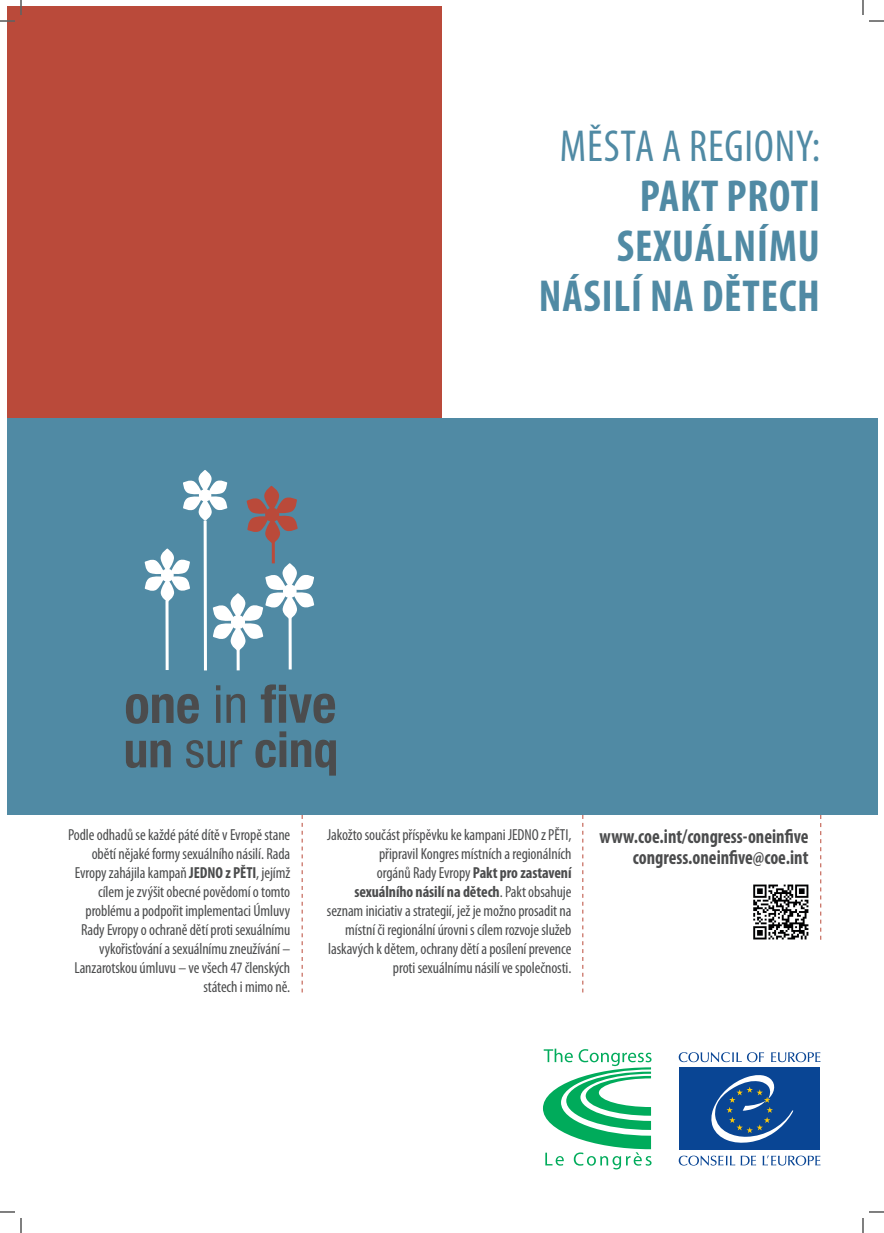
<style>
.page{position:relative;width:884px;height:1233px;background:#fff}
.page>*{position:absolute;margin:0;border:0;box-sizing:border-box;transform-origin:0 0}
.t1{font:700 condensed 45px "Myriad Pro";letter-spacing:.02em;color:#508aa4}
.t2{font:condensed 45px "Myriad Pro";letter-spacing:.02em;color:#508aa4}
.t3{font:700 condensed 20px/21px "Myriad Pro";color:#4b4c4d;text-align:right;scale:.92 1}
.t4{font:condensed 16px/19px "Myriad Pro";letter-spacing:-.005em;color:#4b4c4d;text-align:right}
.s1{font-weight:700}
</style>
<div class="page">
<svg style="left:543px;top:1048px;width:108px;height:121px"></svg>
<svg style="left:771px;top:1052px;width:49px;height:10px"></svg>
<svg style="left:679px;top:1052px;width:85px;height:10px"></svg>
<svg style="left:763px;top:1155px;width:57px;height:10px"></svg>
<svg style="left:741px;top:1155px;width:15px;height:10px"></svg>
<svg style="left:679px;top:1155px;width:56px;height:10px"></svg>
<div style="left:679px;top:1067px;width:141px;height:83px;background:#094594"></div>
<svg style="left:711px;top:1075px;width:83px;height:68px"></svg>
<svg style="left:302px;top:815px;width:1px;height:177px"></svg>
<svg style="left:582px;top:815px;width:1px;height:177px"></svg>
<svg style="left:820px;top:815px;width:1px;height:124px"></svg>
<img style="left:753px;top:884px;width:56px;height:56px">
<div style="left:7px;top:418px;width:870px;height:397px;background:#508aa4"></div>
<div style="left:7px;top:7px;width:434px;height:411px;background:#ba4a3a"></div>
<svg style="left:126px;top:694px;width:73px;height:30px"></svg>
<svg style="left:216px;top:685px;width:4px;height:38px"></svg>
<svg style="left:226px;top:694px;width:19px;height:29px"></svg>
<svg style="left:261px;top:684px;width:74px;height:39px"></svg>
<svg style="left:126px;top:740px;width:45px;height:28px"></svg>
<svg style="left:186px;top:740px;width:56px;height:28px"></svg>
<svg style="left:255px;top:731px;width:81px;height:44px"></svg>
<svg style="left:145px;top:470px;width:169px;height:201px"></svg>
<hr style="left:272px;top:541px;width:3px;height:22px;background:#ba4a3a">
<svg style="left:0;top:1211px;width:15px;height:1px"></svg>
<svg style="left:869px;top:1211px;width:15px;height:1px"></svg>
<svg style="left:0;top:0;width:22px;height:22px"></svg>
<svg style="left:20px;top:1218px;width:2px;height:15px"></svg>
<svg style="left:862px;top:0;width:22px;height:22px"></svg>
<svg style="left:862px;top:1218px;width:2px;height:15px"></svg>
<h1 class="t2" style="left:560px;top:119px;width:262px">Města a regiony:</h1>
<h1 class="t1" style="left:640px;top:168px;width:147px">Pakt proti</h1>
<h1 class="t1" style="left:617px;top:218px;width:205px">sexuálnímu</h1>
<h1 class="t1" style="left:539px;top:268px;width:183px">násilí na děte</h1>
<h1 class="t1" style="left:779px;top:268px;width:43px">ch</h1>
<p class="t4" style="left:327px;top:824px;width:246px">Jakožto součást příspěvku ke kampani JEDNO z PĚTI, připravil Kongres místních a regionálních<br>orgánů Rady Evropy <span class="s1">Pakt pro zastavení sexuálního násilí na dětech</span>. Pakt obsahuje seznam iniciativ a strategií, jež je možno prosadit na místní či regionální úrovni s cílem rozvoje služeb laskavých k dětem, ochrany dětí a posílení prevence proti sexuálnímu násilí ve společnosti.</p>
<p class="t4" style="left:68px;top:824px;width:224px">Podle odhadů se každé páté dítě v Evropě stane obětí nějaké formy sexuálního násilí. Rada Evropy zahájila kampaň <span class="s1">JEDNO z PĚTI</span>, jejímž cílem je zvýšit obecné povědomí o tomto problému a podpořit implementaci Úmluvy Rady Evropy o ochraně dětí proti sexuálnímu vykořisťování a sexuálnímu zneužívání – Lanzarotskou úmluvu – ve všech 47 členských státech i mimo ně.</p>
<p class="t3" style="left:600px;top:825px;width:228px">www.coe.int/congress-oneinfive congress.oneinfive@coe.int</p>
</div>
